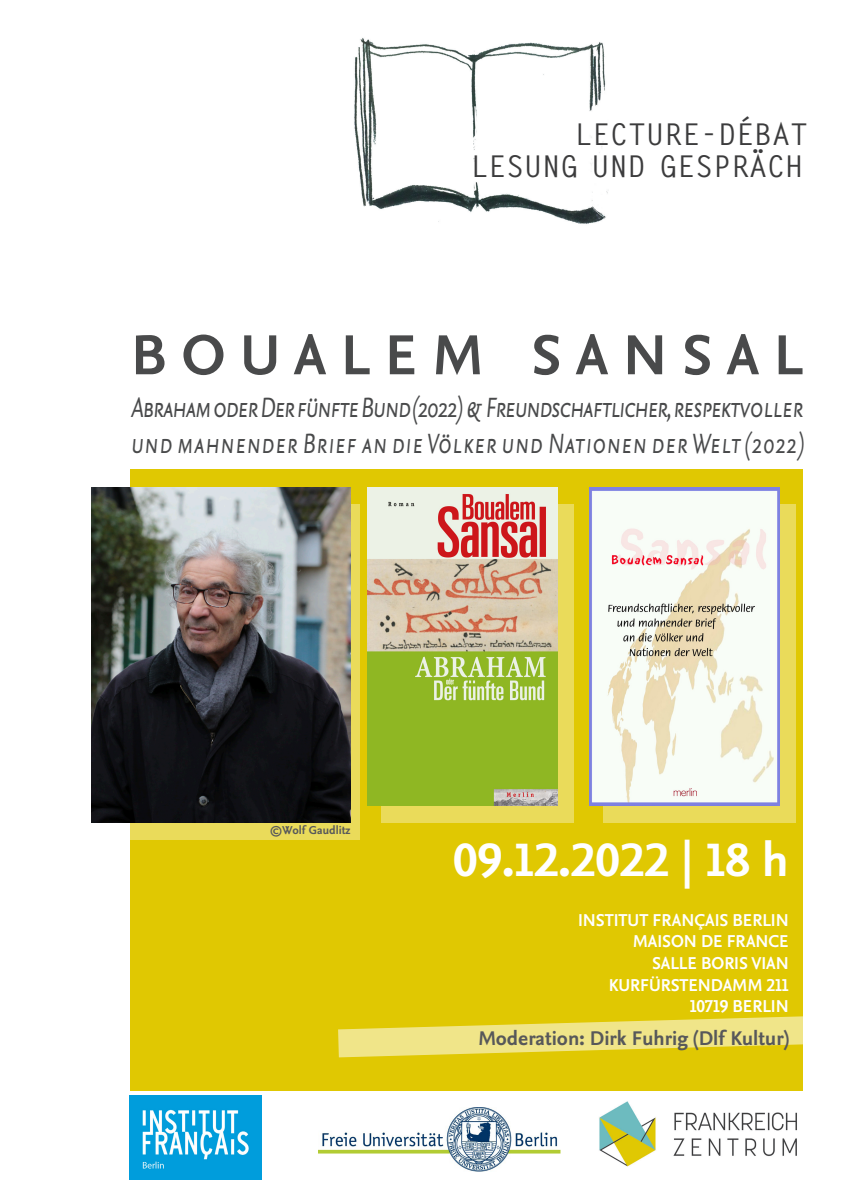
<style>
.page{position:relative;width:842px;height:1191px;background:#fff}
.page>*{position:absolute;margin:0;border:0;box-sizing:border-box;transform-origin:0 0}
.t1{font:700 59px "Nexus Sans Pro";letter-spacing:.25em;color:#494a4b}
.t2{font:700 49px "Nexus Sans Pro";color:#fff}
.t3{font:700 30px "Letter Gothic Std";color:#3c3c3d}
.t4{font:italic 29.1px/36px "Nexus Sans Pro";letter-spacing:-.04em;color:#494a4b;scale:.79 1}
.t5{font:700 20.7px "Nexus Sans Pro";color:#57585a}
.t6{font:700 18px "Nexus Sans Pro";color:#fff;scale:.96 1}
.t7{font:700 12px "Nexus Sans Pro";color:#57585a}
</style>
<div class="page">
<img style="left:319px;top:1107px;width:241px;height:64px">
<img style="left:599px;top:1101px;width:198px;height:66px">
<div style="left:131px;top:469px;width:672px;height:622px;background:#e0c802"></div>
<img style="left:354px;top:38px;width:255px;height:186px">
<svg style="left:338px;top:1016px;width:465px;height:42px"></svg>
<svg style="left:91px;top:505px;width:268px;height:335px;background:#dbcf63"></svg>
<img style="left:92px;top:487px;width:259px;height:335px">
<img style="left:130px;top:1095px;width:132px;height:84px">
<div style="left:381px;top:505px;width:192px;height:318px;background:#eadb5a"></div>
<img style="left:367px;top:487px;width:191px;height:318px">
<div style="left:603px;top:505px;width:192px;height:318px;background:#eadb5a"></div>
<img style="left:589px;top:487px;width:191px;height:318px">
<p class="t3" style="left:574px;top:116px;width:236px">LECTURE-DÉBAT</p>
<p class="t3" style="left:470px;top:148px;width:334px">LESUNG UND GESPRÄCH</p>
<p class="t1" style="left:131px;top:310px;width:673px">BOUALEM SANSAL</p>
<p class="t4" style="left:131px;top:388px;width:853px">Abraham oder Der fünfte Bund (2022) &amp; Freundschaftlicher, respektvoller und mahnender Brief an die Völker und Nationen der Welt (2022)</p>
<p class="t7" style="left:270px;top:821px;width:82px">©Wolf Gaudlitz</p>
<p class="t2" style="left:453px;top:823px;width:337px">09.12.2022 | 18 h</p>
<p class="t6" style="left:578px;top:906px;width:221px">INSTITUT FRANÇAIS BERLIN</p>
<p class="t6" style="left:633px;top:928px;width:164px">MAISON DE FRANCE</p>
<p class="t6" style="left:652px;top:949px;width:144px">SALLE BORIS VIAN</p>
<p class="t6" style="left:609px;top:971px;width:189px">KURFÜRSTENDAMM 211</p>
<p class="t6" style="left:690px;top:992px;width:105px">10719 BERLIN</p>
<p class="t5" style="left:478px;top:1022px;width:312px">Moderation: Dirk Fuhrig (Dlf Kultur)</p>
</div>
